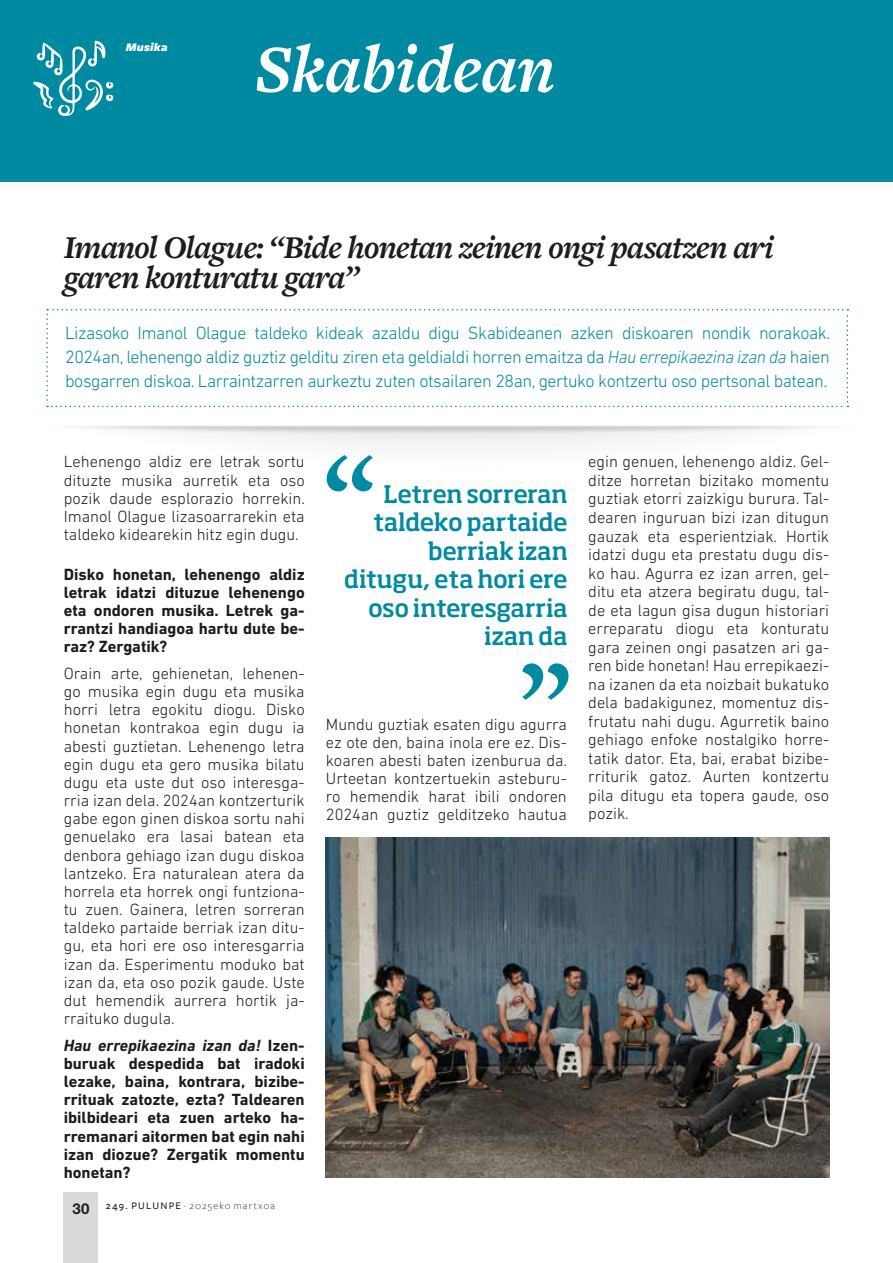
<style>
.page{position:relative;width:893px;height:1263px;background:#fff}
.page>*{position:absolute;margin:0;border:0;box-sizing:border-box;transform-origin:0 0}
.t1{font:italic 700 69.3px "Freight Text";letter-spacing:-.005em;color:#fff}
.t2{font:italic 700 33px/30px "Freight Text Pro";letter-spacing:-.03em;color:#1d1d1b}
.destacado{font:500 24px/28.5px "Soho Std";letter-spacing:-.02em;color:#008aa1;text-align:right}
.subtitulo{font:300 18px/24px "DIN Next LT Pro";letter-spacing:-.025em;color:#008aa1;text-align:justify}
._1-Cuerpo{font:300 16.5px/18.1px "DIN Next LT Pro";color:#1d1d1b;text-align:justify}
._1-Cuerpo-2{font:700 16.5px/18.1px "DIN Next LT Pro";color:#1d1d1b;text-align:justify}
._1-Cuerpo_-_Negrita{font:700 16.5px/18.1px "DIN Next LT Pro";color:#1d1d1b;text-align:justify}
.Sekzioa{font:italic 900 12px "Freight Sans Pro";letter-spacing:.025em;color:#fff}
.t3{font:300 10.5px "Freight Sans";letter-spacing:.115em;color:#1d1d1b}
.s1{font-style:italic}
.s2{font-family:"Helvetica Neue LT Std";font-weight:700;font-size:15px}
.s3{font-weight:500}
.s4{font-family:"Freight Sans Medium SC";font-weight:400}
</style>
<div class="page">
<div style="left:64px;top:1192px;width:34px;height:71px;background:#dadada"></div>
<div style="left:0;top:0;width:893px;height:181px;background:#008aa1"></div>
<svg style="left:46px;top:309px;width:802px;height:70px"></svg>
<img style="left:46px;top:380px;width:803px;height:66px">
<img style="left:326px;top:838px;width:503px;height:340px">
<svg style="left:33px;top:41px;width:80px;height:75px"></svg>
<svg style="left:327px;top:455px;width:46px;height:36px"></svg>
<svg style="left:522px;top:663px;width:46px;height:37px"></svg>
<p class="Sekzioa" style="left:126px;top:39px;width:43px">Musika</p>
<p class="t1" style="left:255px;top:32px;width:302px">Skabidean</p>
<p class="t2" style="left:64px;top:231px;width:711px">Imanol Olague: “Bide honetan zeinen ongi pasatzen ari garen konturatu gara”</p>
<p class="subtitulo" style="left:65px;top:321px;width:767px">Lizasoko Imanol Olague taldeko kideak azaldu digu Skabideanen azken diskoaren nondik norakoak.<br>2024an, lehenengo aldiz guztiz gelditu ziren eta geldialdi horren emaitza da <span class="s1">Hau errepikaezina izan da</span> haien bosgarren diskoa. Larraintzarren aurkeztu zuten otsailaren 28an, gertuko kontzertu oso pertsonal batean.</p>
<p class="_1-Cuerpo" style="left:64px;top:452px;width:243px">Lehenengo aldiz ere letrak sortu dituzte musika aurretik eta oso pozik daude esplorazio horrekin.<br>Imanol Olague lizasoarrarekin eta taldeko kidearekin hitz egin dugu.</p>
<p class="_1-Cuerpo_-_Negrita" style="left:64px;top:565px;width:242px">Disko honetan, lehenengo aldiz letrak idatzi dituzue lehenengo eta ondoren musika. Letrek ga&shy;rrantzi handiagoa hartu dute be&shy;raz? Zergatik?</p>
<p class="_1-Cuerpo" style="left:64px;top:664px;width:242px">Orain arte, gehienetan, lehenen&shy;go musika egin dugu eta musika horri letra egokitu diogu. Disko honetan kontrakoa egin dugu ia abesti guztietan. Lehenengo letra egin dugu eta gero musika bilatu dugu eta uste dut oso interesga&shy;rria izan dela. 2024an kontzerturik gabe egon ginen diskoa sortu nahi genuelako era lasai batean eta denbora gehiago izan dugu diskoa lantzeko. Era naturalean atera da horrela eta horrek ongi funtziona&shy;tu zuen. Gainera, letren sorreran taldeko partaide berriak izan ditu&shy;gu, eta hori ere oso interesgarria izan da. Esperimentu moduko bat izan da, eta oso pozik gaude. Uste dut hemendik aurrera hortik ja&shy;rraituko dugula.</p>
<p class="_1-Cuerpo-2" style="left:64px;top:1036px;width:242px"><span class="s1">Hau errepikaezina izan da!</span> Izen&shy;buruak despedida bat iradoki lezake, baina, kontrara, bizibe&shy;rrituak zatozte, ezta? Taldearen ibilbideari eta zuen arteko ha&shy;rremanari aitormen bat egin nahi izan diozue? Zergatik momentu honetan?</p>
<p class="t3" style="left:72px;top:1200px;width:204px"><span class="s2">30</span> <span class="s3">249.</span> <span class="s4">PULUNPE</span> · 2025eko martxoa</p>
<p class="destacado" style="left:344px;top:479px;width:226px">Letren sorreran taldeko partaide berriak izan ditugu, eta hori ere oso interesgarria izan da</p>
<p class="_1-Cuerpo" style="left:326px;top:715px;width:243px">Mundu guztiak esaten digu agurra ez ote den, baina inola ere ez. Dis&shy;koaren abesti baten izenburua da.<br>Urteetan kontzertuekin asteburu&shy;ro hemendik harat ibili ondoren 2024an guztiz gelditzeko hautua</p>
<p class="_1-Cuerpo" style="left:588px;top:452px;width:242px;line-height:18.6px">egin genuen, lehenengo aldiz. Gel&shy;ditze horretan bizitako momentu guztiak etorri zaizkigu burura. Tal&shy;dearen inguruan bizi izan ditugun gauzak eta esperientziak. Hortik idatzi dugu eta prestatu dugu dis&shy;ko hau. Agurra ez izan arren, gel&shy;ditu eta atzera begiratu dugu, tal&shy;de eta lagun gisa dugun historiari erreparatu diogu eta konturatu gara zeinen ongi pasatzen ari ga&shy;ren bide honetan! Hau errepikaezi&shy;na izanen da eta noizbait bukatuko dela badakigunez, momentuz dis&shy;frutatu nahi dugu. Agurretik baino gehiago enfoke nostalgiko horre&shy;tatik dator. Eta, bai, erabat bizibe&shy;rriturik gatoz. Aurten kontzertu pila ditugu eta topera gaude, oso pozik.</p>
</div>
